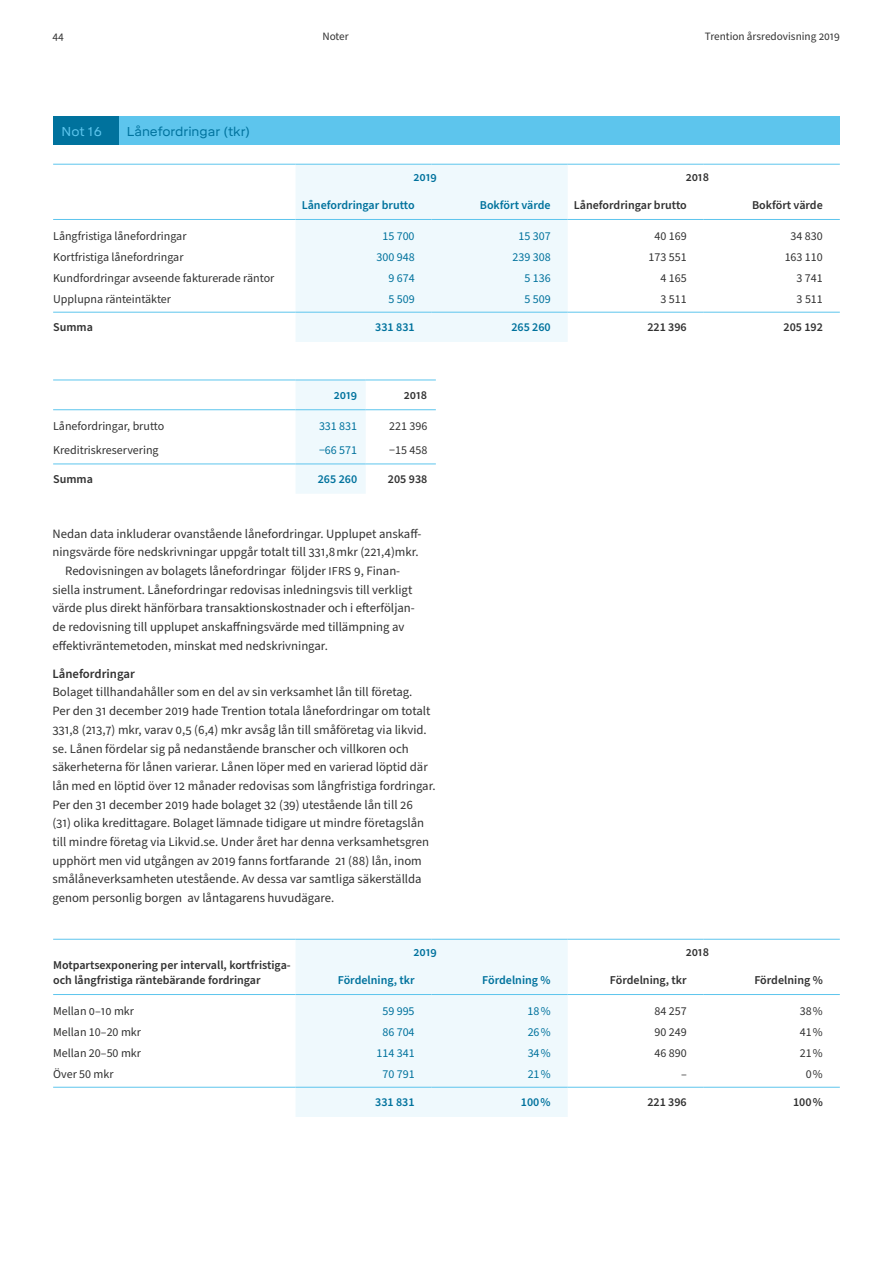
<style>
.page{position:relative;width:893px;height:1263px;background:#fff}
.page>*{position:absolute;margin:0;border:0;box-sizing:border-box;transform-origin:0 0}
.t1{font:12.75px/18.8px "Source Sans Pro";color:#323232}
.t2{font:12.75px "Mikro";color:#00729d}
.t3{font:600 12.75px "Source Sans Pro";color:#323232}
.t4{font:12.75px "Mikro";color:#5dc5ed}
.t5{font:12px "Source Sans Pro";color:#323232}
.t6{font:600 12px/14.4px "Source Sans Pro";color:#323232}
.t7{font:600 12px "Source Sans Pro";color:#00729d}
.t8{font:12px "Source Sans Pro";color:#00729d}
.t9{font:11.25px "Source Sans Pro";color:#323232}
.s1{font-size:12px}
</style>
<div class="page">
<div style="left:119px;top:117px;width:721px;height:28px;background:#5dc5ed"></div>
<div style="left:53px;top:117px;width:66px;height:28px;background:#00729d"></div>
<div style="left:296px;top:165px;width:272px;height:177px;background:#eff9fd"></div>
<svg style="left:704px;top:311px;width:136px;height:1px"></svg>
<hr style="left:53px;top:312px;width:243px;height:1px;background:#5dc5ed">
<hr style="left:296px;top:312px;width:136px;height:1px;background:#5dc5ed">
<hr style="left:432px;top:312px;width:136px;height:1px;background:#5dc5ed">
<hr style="left:568px;top:312px;width:136px;height:1px;background:#5dc5ed">
<hr style="left:704px;top:312px;width:136px;height:1px;background:#5dc5ed">
<hr style="left:53px;top:164px;width:243px;height:1px;background:#5dc5ed">
<hr style="left:296px;top:164px;width:136px;height:1px;background:#5dc5ed">
<hr style="left:432px;top:164px;width:136px;height:1px;background:#5dc5ed">
<hr style="left:568px;top:164px;width:136px;height:1px;background:#5dc5ed">
<hr style="left:704px;top:164px;width:136px;height:1px;background:#5dc5ed">
<hr style="left:53px;top:219px;width:243px;height:1px;background:#5dc5ed">
<hr style="left:296px;top:219px;width:136px;height:1px;background:#5dc5ed">
<hr style="left:432px;top:219px;width:136px;height:1px;background:#5dc5ed">
<hr style="left:568px;top:219px;width:136px;height:1px;background:#5dc5ed">
<hr style="left:704px;top:219px;width:136px;height:1px;background:#5dc5ed">
<div style="left:296px;top:381px;width:70px;height:113px;background:#eff9fd"></div>
<hr style="left:53px;top:464px;width:243px;height:1px;background:#5dc5ed">
<hr style="left:296px;top:464px;width:70px;height:1px;background:#5dc5ed">
<hr style="left:366px;top:464px;width:70px;height:1px;background:#5dc5ed">
<hr style="left:53px;top:380px;width:243px;height:1px;background:#5dc5ed">
<hr style="left:296px;top:380px;width:70px;height:1px;background:#5dc5ed">
<hr style="left:366px;top:380px;width:70px;height:1px;background:#5dc5ed">
<hr style="left:53px;top:409px;width:243px;height:1px;background:#5dc5ed">
<hr style="left:296px;top:409px;width:70px;height:1px;background:#5dc5ed">
<hr style="left:366px;top:409px;width:70px;height:1px;background:#5dc5ed">
<div style="left:296px;top:940px;width:272px;height:177px;background:#eff9fd"></div>
<svg style="left:704px;top:1086px;width:136px;height:1px"></svg>
<hr style="left:53px;top:1087px;width:243px;height:1px;background:#5dc5ed">
<hr style="left:296px;top:1087px;width:136px;height:1px;background:#5dc5ed">
<hr style="left:432px;top:1087px;width:136px;height:1px;background:#5dc5ed">
<hr style="left:568px;top:1087px;width:136px;height:1px;background:#5dc5ed">
<hr style="left:704px;top:1087px;width:136px;height:1px;background:#5dc5ed">
<hr style="left:53px;top:939px;width:243px;height:1px;background:#5dc5ed">
<hr style="left:296px;top:939px;width:136px;height:1px;background:#5dc5ed">
<hr style="left:432px;top:939px;width:136px;height:1px;background:#5dc5ed">
<hr style="left:568px;top:939px;width:136px;height:1px;background:#5dc5ed">
<hr style="left:704px;top:939px;width:136px;height:1px;background:#5dc5ed">
<hr style="left:53px;top:994px;width:243px;height:1px;background:#5dc5ed">
<hr style="left:296px;top:994px;width:136px;height:1px;background:#5dc5ed">
<hr style="left:432px;top:994px;width:136px;height:1px;background:#5dc5ed">
<hr style="left:568px;top:994px;width:136px;height:1px;background:#5dc5ed">
<hr style="left:704px;top:994px;width:136px;height:1px;background:#5dc5ed">
<p class="t9" style="left:52px;top:28px;width:13px">44</p>
<p class="t9" style="left:322px;top:28px;width:28px">Noter</p>
<p class="t9" style="left:705px;top:28px;width:137px">Trention årsredovisning 2019</p>
<p class="t4" style="left:62px;top:124px;width:42px">Not 16</p>
<p class="t2" style="left:127px;top:124px;width:125px">Lånefordringar (tkr)</p>
<p class="t7" style="left:414px;top:169px;width:25px">2019</p>
<p class="t6" style="left:686px;top:170px;width:25px">2018</p>
<p class="t7" style="left:302px;top:197px;width:114px">Lånefordringar brutto</p>
<p class="t7" style="left:480px;top:197px;width:72px">Bokfört värde</p>
<p class="t6" style="left:574px;top:198px;width:114px">Lånefordringar brutto</p>
<p class="t6" style="left:752px;top:198px;width:72px">Bokfört värde</p>
<p class="t5" style="left:53px;top:228px;width:135px">Långfristiga lånefordringar</p>
<p class="t8" style="left:382px;top:228px;width:34px">15 700</p>
<p class="t8" style="left:518px;top:228px;width:34px">15 307</p>
<p class="t5" style="left:654px;top:228px;width:34px">40 169</p>
<p class="t5" style="left:791px;top:228px;width:34px">34 830</p>
<p class="t5" style="left:53px;top:249px;width:132px">Kortfristiga lånefordringar</p>
<p class="t8" style="left:376px;top:249px;width:40px">300 948</p>
<p class="t8" style="left:512px;top:249px;width:40px">239 308</p>
<p class="t5" style="left:649px;top:249px;width:40px">173 551</p>
<p class="t5" style="left:785px;top:249px;width:40px">163 110</p>
<p class="t5" style="left:53px;top:270px;width:223px">Kundfordringar avseende fakturerade räntor</p>
<p class="t8" style="left:388px;top:270px;width:28px">9 674</p>
<p class="t8" style="left:524px;top:270px;width:28px">5 136</p>
<p class="t5" style="left:660px;top:270px;width:28px">4 165</p>
<p class="t5" style="left:797px;top:270px;width:28px">3 741</p>
<p class="t5" style="left:53px;top:291px;width:119px">Upplupna ränteintäkter</p>
<p class="t8" style="left:388px;top:291px;width:28px">5 509</p>
<p class="t8" style="left:524px;top:291px;width:28px">5 509</p>
<p class="t5" style="left:660px;top:291px;width:28px">3 511</p>
<p class="t5" style="left:797px;top:291px;width:28px">3 511</p>
<p class="t6" style="left:53px;top:320px;width:41px">Summa</p>
<p class="t7" style="left:375px;top:319px;width:41px">331 831</p>
<p class="t7" style="left:511px;top:319px;width:41px">265 260</p>
<p class="t6" style="left:647px;top:320px;width:41px">221 396</p>
<p class="t6" style="left:783px;top:320px;width:41px">205 192</p>
<p class="t7" style="left:334px;top:387px;width:25px">2019</p>
<p class="t6" style="left:404px;top:388px;width:25px">2018</p>
<p class="t5" style="left:53px;top:418px;width:113px">Lånefordringar, brutto</p>
<p class="t8" style="left:319px;top:418px;width:40px">331 831</p>
<p class="t5" style="left:389px;top:418px;width:40px">221 396</p>
<p class="t5" style="left:53px;top:442px;width:107px">Kreditriskreservering</p>
<p class="t8" style="left:319px;top:442px;width:40px">−66 571</p>
<p class="t5" style="left:389px;top:442px;width:40px">−15 458</p>
<p class="t6" style="left:53px;top:472px;width:41px">Summa</p>
<p class="t7" style="left:318px;top:471px;width:41px">265 260</p>
<p class="t6" style="left:388px;top:472px;width:41px">205 938</p>
<p class="t1" style="left:52px;top:524px;width:371px">Nedan data inkluderar ovanstående lånefordringar. Upplupet anskaff-</p>
<p class="t1" style="left:52px;top:543px;width:368px">ningsvärde före nedskrivningar uppgår totalt till 331,8 mkr (221,4)mkr.</p>
<p class="t1" style="left:65px;top:562px;width:337px">Redovisningen av bolagets lånefordringar följder <span class="s1">IFRS</span> 9, Finan-</p>
<p class="t1" style="left:52px;top:580px;width:361px">siella instrument. Lånefordringar redovisas inledningsvis till verkligt</p>
<p class="t1" style="left:52px;top:599px;width:364px">värde plus direkt hänförbara transaktionskostnader och i efterföljan-</p>
<p class="t1" style="left:52px;top:618px;width:354px">de redovisning till upplupet anskaffningsvärde med tillämpning av</p>
<p class="t1" style="left:52px;top:636px;width:277px">effektivräntemetoden, minskat med nedskrivningar.</p>
<p class="t3" style="left:52px;top:665px;width:84px">Lånefordringar</p>
<p class="t1" style="left:52px;top:683px;width:385px">Bolaget tillhandahåller som en del av sin verksamhet lån till företag.<br>Per den 31 december 2019 hade Trention totala lånefordringar om totalt 331,8 (213,7) mkr, varav 0,5 (6,4) mkr avsåg lån till småföretag via likvid. se. Lånen fördelar sig på nedanstående branscher och villkoren och säkerheterna för lånen varierar. Lånen löper med en varierad löptid där lån med en löptid över 12 månader redovisas som långfristiga fordringar.<br>Per den 31 december 2019 hade bolaget 32 (39) utestående lån till 26<br>(31) olika kredittagare. Bolaget lämnade tidigare ut mindre företagslån till mindre företag via Likvid.se. Under året har denna verksamhetsgren upphört men vid utgången av 2019 fanns fortfarande 21 (88) lån, inom smålåneverksamheten utestående. Av dessa var samtliga säkerställda genom personlig borgen av låntagarens huvudägare.</p>
<p class="t6" style="left:53px;top:959px;width:239px">Motpartsexponering per intervall, kortfristiga&shy;och långfristiga räntebärande fordringar</p>
<p class="t7" style="left:414px;top:944px;width:25px">2019</p>
<p class="t6" style="left:686px;top:945px;width:25px">2018</p>
<p class="t7" style="left:338px;top:972px;width:78px">Fördelning, tkr</p>
<p class="t7" style="left:482px;top:972px;width:70px">Fördelning %</p>
<p class="t6" style="left:610px;top:973px;width:78px">Fördelning, tkr</p>
<p class="t6" style="left:754px;top:973px;width:70px">Fördelning %</p>
<p class="t5" style="left:53px;top:1003px;width:82px">Mellan 0–10 mkr</p>
<p class="t8" style="left:382px;top:1003px;width:34px">59 995</p>
<p class="t8" style="left:528px;top:1003px;width:25px">18 %</p>
<p class="t5" style="left:654px;top:1003px;width:34px">84 257</p>
<p class="t5" style="left:800px;top:1003px;width:25px">38 %</p>
<p class="t5" style="left:53px;top:1024px;width:89px">Mellan 10–20 mkr</p>
<p class="t8" style="left:382px;top:1024px;width:34px">86 704</p>
<p class="t8" style="left:528px;top:1024px;width:25px">26 %</p>
<p class="t5" style="left:654px;top:1024px;width:34px">90 249</p>
<p class="t5" style="left:800px;top:1024px;width:25px">41 %</p>
<p class="t5" style="left:53px;top:1045px;width:89px">Mellan 20–50 mkr</p>
<p class="t8" style="left:376px;top:1045px;width:40px">114 341</p>
<p class="t8" style="left:528px;top:1045px;width:25px">34 %</p>
<p class="t5" style="left:655px;top:1045px;width:34px">46 890</p>
<p class="t5" style="left:800px;top:1045px;width:25px">21 %</p>
<p class="t5" style="left:53px;top:1066px;width:62px">Över 50 mkr</p>
<p class="t8" style="left:382px;top:1066px;width:34px">70 791</p>
<p class="t8" style="left:528px;top:1066px;width:25px">21 %</p>
<p class="t5" style="left:681px;top:1066px;width:7px">–</p>
<p class="t5" style="left:806px;top:1066px;width:19px">0 %</p>
<p class="t7" style="left:375px;top:1094px;width:41px">331 831</p>
<p class="t7" style="left:521px;top:1094px;width:31px">100 %</p>
<p class="t6" style="left:647px;top:1095px;width:41px">221 396</p>
<p class="t6" style="left:793px;top:1095px;width:31px">100 %</p>
</div>
